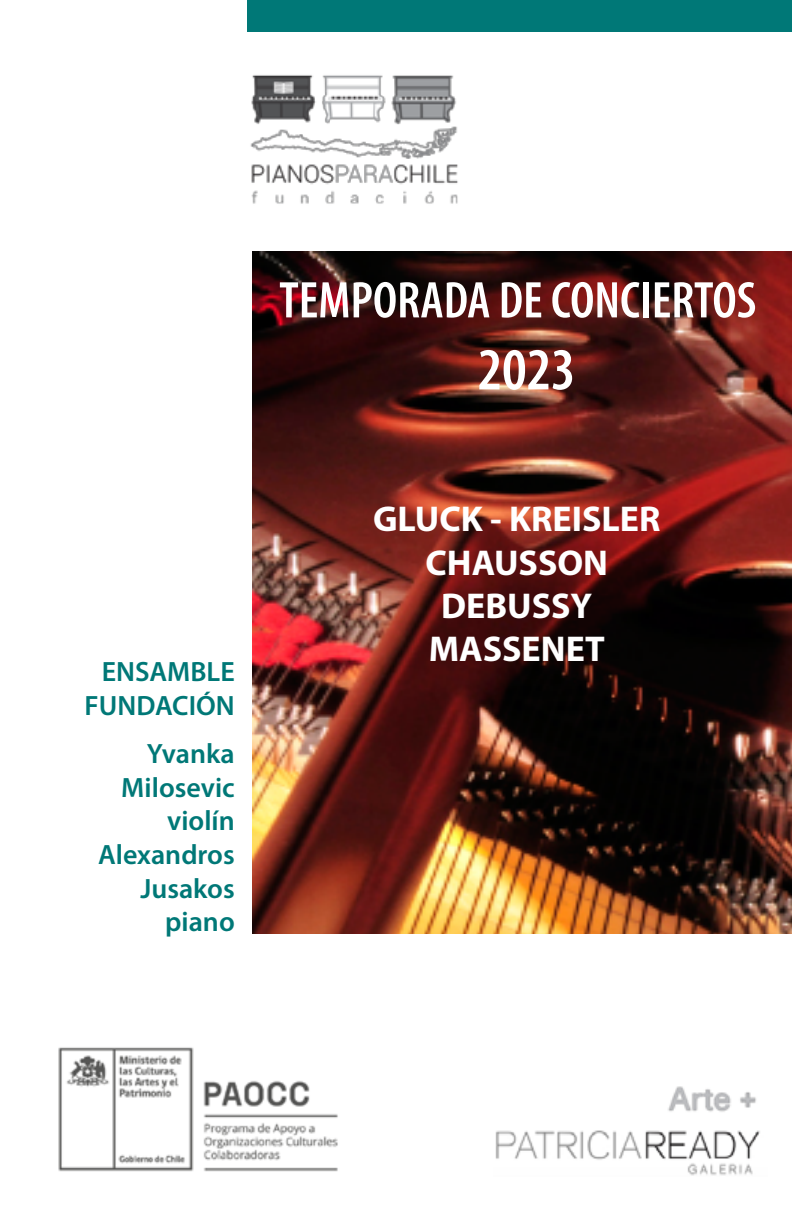
<style>
.page{position:relative;width:792px;height:1224px;background:#fff}
.page>*{position:absolute;margin:0;border:0;box-sizing:border-box;transform-origin:0 0}
.t1{font:600 condensed 60px "Myriad Pro";color:#fff}
.t2{font:600 condensed 52px "Myriad Pro";color:#fff}
.t3{font:700 36px/43.2px "Myriad Pro";color:#fff;text-align:center}
.t4{font:600 28px/33.6px "Myriad Pro";color:#007877;text-align:right}
</style>
<div class="page">
<div style="left:247px;top:0;width:545px;height:32px;background:#007877"></div>
<img style="left:252px;top:251px;width:540px;height:683px">
<img style="left:495px;top:1130px;width:265px;height:46px">
<img style="left:58px;top:1047px;width:280px;height:125px">
<img style="left:250px;top:75px;width:208px;height:129px">
<img style="left:668px;top:1086px;width:88px;height:26px">
<h2 class="t2" style="left:279px;top:268px;width:479px">TEMPORADA DE CONCIERTOS</h2>
<h1 class="t1" style="left:478px;top:333px;width:99px">2023</h1>
<p class="t4" style="left:85px;top:654px;width:152px">ENSAMBLE<br>FUNDACIÓN</p>
<p class="t4" style="left:98px;top:736px;width:138px">Yvanka<br>Milosevic violín<br>Alexandros<br>Jusakos piano</p>
<p class="t3" style="left:373px;top:498px;width:289px">GLUCK - KREISLER<br>CHAUSSON<br>DEBUSSY<br>MASSENET</p>
</div>
